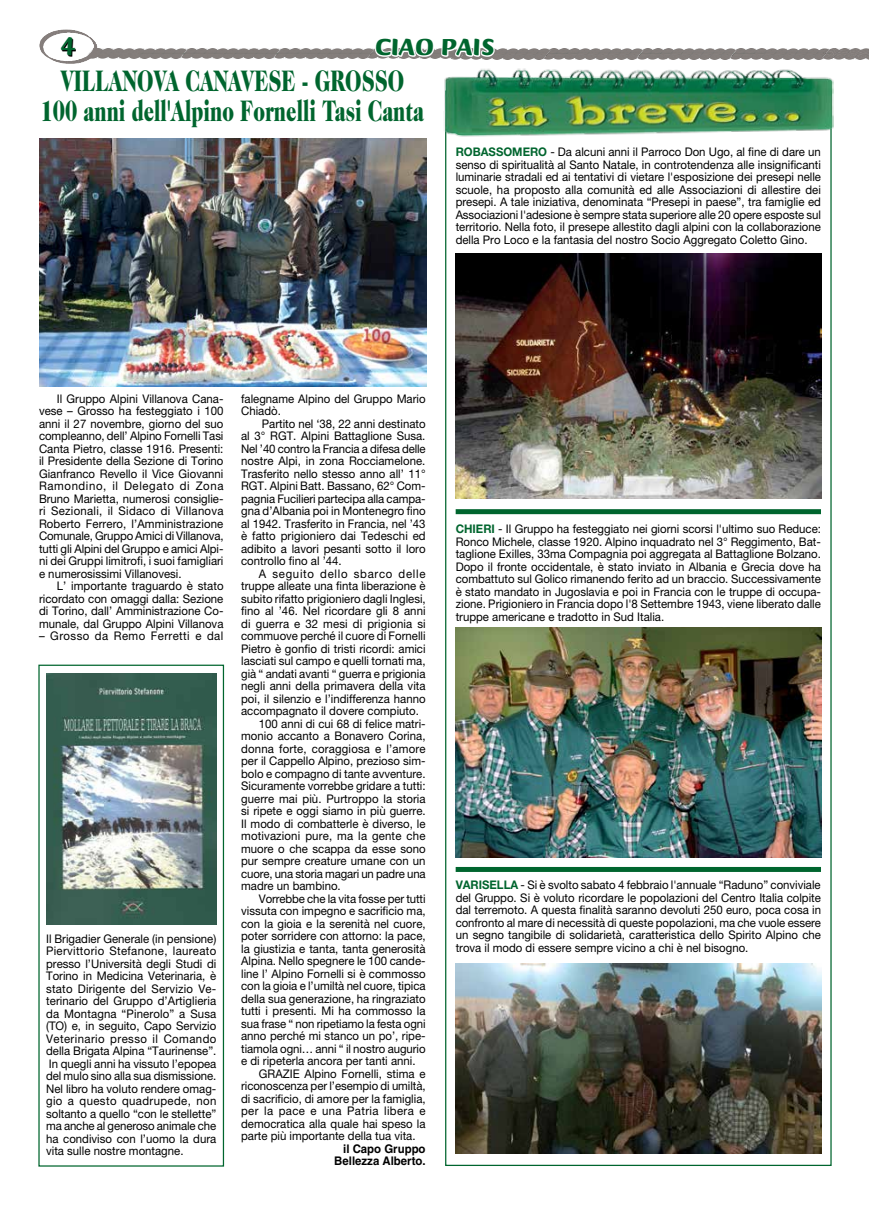
<style>
.page{position:relative;width:869px;height:1205px;background:#fff}
.page>*{position:absolute;margin:0;border:0;box-sizing:border-box;transform-origin:0 0}
.t1{font:900 30px/30px "Caslon 224 Std";color:#00652e;text-align:center;scale:.67 1}
.t2{font:700 27.5px "Briem Script Std";color:#00652e}
.t3{font:900 25px "Briem Script Std";color:#00652e}
.t4{font:11.88px/12.5px "Helvetica Neue LT Std";color:#000;text-align:justify;scale:.96 1}
.t5{font:11.88px "Helvetica Neue LT Std";letter-spacing:.035em;color:#000;scale:.96 1}
.t6{font:700 11.88px/12.5px "Helvetica LT Std";color:#000;text-align:right;scale:.96 1}
.t7{font:11.88px "Helvetica Neue LT Std";letter-spacing:.06em;color:#000;scale:.96 1}
.s1{font-weight:700;color:#00652e}
</style>
<div class="page">
<img style="left:736px;top:49px;width:86px;height:10px">
<img style="left:643px;top:49px;width:93px;height:10px">
<img style="left:550px;top:49px;width:93px;height:10px">
<img style="left:496px;top:49px;width:54px;height:10px">
<img style="left:281px;top:49px;width:92px;height:10px">
<img style="left:187px;top:49px;width:94px;height:10px">
<img style="left:97px;top:49px;width:90px;height:10px">
<img style="left:822px;top:49px;width:46px;height:10px">
<svg style="left:39px;top:30px;width:58px;height:34px"></svg>
<div style="left:455px;top:509px;width:365px;height:5px;background:#00652e"></div>
<div style="left:455px;top:867px;width:365px;height:5px;background:#00652e"></div>
<img style="left:444px;top:68px;width:389px;height:71px">
<img style="left:455px;top:254px;width:365px;height:244px">
<img style="left:455px;top:627px;width:365px;height:230px">
<img style="left:455px;top:963px;width:365px;height:190px">
<img style="left:39px;top:138px;width:387px;height:248px">
<img style="left:46px;top:673px;width:170px;height:251px">
<div style="left:38px;top:664px;width:186px;height:502px;border:1px solid #00652e"></div>
<svg style="left:373px;top:48px;width:123px;height:11px"></svg>
<h2 class="t2" style="left:60px;top:31px;width:17px">4</h2>
<h3 class="t3" style="left:375px;top:33px;width:121px">CIAO PAIS</h3>
<h1 class="t1" style="left:41px;top:65px;width:573px">VILLANOVA CANAVESE - GROSSO<br>100 anni dell'Alpino Fornelli Tasi Canta</h1>
<p class="t4" style="left:455px;top:146px;width:382px"><span class="s1">ROBASSOMERO</span> - Da alcuni anni il Parroco Don Ugo, al fine di dare un senso di spiritualità al Santo Natale, in controtendenza alle insignificanti luminarie stradali ed ai tentativi di vietare l'esposizione dei presepi nelle scuole, ha proposto alla comunità ed alle Associazioni di allestire dei presepi. A tale iniziativa, denominata “Presepi in paese”, tra famiglie ed Associazioni l'adesione è sempre stata superiore alle 20 opere esposte sul territorio. Nella foto, il presepe allestito dagli alpini con la collaborazione della Pro Loco e la fantasia del nostro Socio Aggregato Coletto Gino.</p>
<p class="t4" style="left:39px;top:392px;width:194px;text-indent:18px">Il Gruppo Alpini Villanova Cana&shy;vese – Grosso ha festeggiato i 100 anni il 27 novembre, giorno del suo compleanno, dell’ Alpino Fornelli Tasi Canta Pietro, classe 1916. Presenti: il Presidente della Sezione di Torino Gianfranco Revello il Vice Giovanni Ramondino, il Delegato di Zona Bruno Marietta, numerosi consiglie&shy;ri Sezionali, il Sidaco di Villanova Roberto Ferrero, l’Amministrazione Comunale, Gruppo Amici di Villanova, tutti gli Alpini del Gruppo e amici Alpi&shy;ni dei Gruppi limitrofi, i suoi famigliari e numerosissimi Villanovesi.</p>
<p class="t4" style="left:39px;top:579px;width:194px;text-indent:18px">L’ importante traguardo è stato ricordato con omaggi dalla: Sezione di Torino, dall’ Amministrazione Co&shy;munale, dal Gruppo Alpini Villanova</p>
<p class="t5" style="left:39px;top:629px;width:193px">– Grosso da Remo Ferretti e dal</p>
<p class="t4" style="left:46px;top:932px;width:179px">Il Brigadier Generale (in pensione)<br>Piervittorio Stefanone, laureato presso l’Università degli Studi di Torino in Medicina Veterinaria, è stato Dirigente del Servizio Ve&shy;terinario del Gruppo d’Artiglieria da Montagna “Pinerolo” a Susa (TO) e, in seguito, Capo Servizio Veterinario presso il Comando della Brigata Alpina “Taurinense”.<br>In quegli anni ha vissuto l’epopea del mulo sino alla sua dismissione.<br>Nel libro ha voluto rendere omag&shy;gio a questo quadrupede, non soltanto a quello “con le stellette” ma anche al generoso animale che ha condiviso con l’uomo la dura vita sulle nostre montagne.</p>
<p class="t4" style="left:241px;top:392px;width:193px">falegname Alpino del Gruppo Mario<br>Chiadò.</p>
<p class="t4" style="left:241px;top:417px;width:194px;text-indent:21px">Partito nel ‘38, 22 anni destinato al 3° RGT. Alpini Battaglione Susa.<br>Nel ’40 contro la Francia a difesa delle nostre Alpi, in zona Rocciamelone.<br>Trasferito nello stesso anno all’ 11° RGT. Alpini Batt. Bassano, 62° Com&shy;pagnia Fucilieri partecipa alla campa&shy;gna d’Albania poi in Montenegro fino al 1942. Trasferito in Francia, nel ’43 è fatto prigioniero dai Tedeschi ed adibito a lavori pesanti sotto il loro controllo fino al ’44.</p>
<p class="t7" style="left:259px;top:566px;width:175px">A seguito dello sbarco delle</p>
<p class="t4" style="left:241px;top:579px;width:193px">truppe alleate una finta liberazione è</p>
<p class="t4" style="left:241px;top:592px;width:194px">subito rifatto prigioniero dagli Inglesi,</p>
<p class="t4" style="left:241px;top:605px;width:193px">fino al ’46. Nel ricordare gli 8 anni</p>
<p class="t4" style="left:241px;top:617px;width:194px">di guerra e 32 mesi di prigionia si</p>
<p class="t4" style="left:241px;top:630px;width:193px">commuove perché il cuore di Fornelli</p>
<p class="t4" style="left:241px;top:642px;width:193px">Pietro è gonfio di tristi ricordi: amici</p>
<p class="t4" style="left:241px;top:655px;width:193px">lasciati sul campo e quelli tornati ma,</p>
<p class="t4" style="left:241px;top:667px;width:193px">già “ andati avanti “ guerra e prigionia</p>
<p class="t4" style="left:241px;top:680px;width:193px">negli anni della primavera della vita</p>
<p class="t4" style="left:241px;top:692px;width:193px">poi, il silenzio e l’indifferenza hanno</p>
<p class="t4" style="left:241px;top:705px;width:186px">accompagnato il dovere compiuto.</p>
<p class="t4" style="left:259px;top:717px;width:175px">100 anni di cui 68 di felice matri-</p>
<p class="t4" style="left:241px;top:729px;width:193px">monio accanto a Bonavero Corina,</p>
<p class="t4" style="left:241px;top:742px;width:193px">donna forte, coraggiosa e l’amore</p>
<p class="t4" style="left:241px;top:754px;width:193px">per il Cappello Alpino, prezioso sim-</p>
<p class="t4" style="left:241px;top:767px;width:193px">bolo e compagno di tante avventure.</p>
<p class="t4" style="left:241px;top:779px;width:193px">Sicuramente vorrebbe gridare a tutti:</p>
<p class="t4" style="left:241px;top:792px;width:194px">guerre mai più. Purtroppo la storia</p>
<p class="t4" style="left:241px;top:804px;width:193px">si ripete e oggi siamo in più guerre.</p>
<p class="t4" style="left:241px;top:817px;width:193px">Il modo di combatterle è diverso, le</p>
<p class="t4" style="left:241px;top:829px;width:193px">motivazioni pure, ma la gente che</p>
<p class="t4" style="left:241px;top:842px;width:193px">muore o che scappa da esse sono</p>
<p class="t4" style="left:241px;top:855px;width:193px">pur sempre creature umane con un</p>
<p class="t4" style="left:241px;top:867px;width:194px">cuore, una storia magari un padre una</p>
<p class="t4" style="left:241px;top:880px;width:105px">madre un bambino.</p>
<p class="t4" style="left:259px;top:892px;width:175px">Vorrebbe che la vita fosse per tutti</p>
<p class="t4" style="left:241px;top:905px;width:193px">vissuta con impegno e sacrificio ma,</p>
<p class="t4" style="left:241px;top:917px;width:193px">con la gioia e la serenità nel cuore,</p>
<p class="t4" style="left:241px;top:930px;width:193px">poter sorridere con attorno: la pace,</p>
<p class="t4" style="left:241px;top:942px;width:193px">la giustizia e tanta, tanta generosità</p>
<p class="t4" style="left:241px;top:955px;width:193px">Alpina. Nello spegnere le 100 cande-</p>
<p class="t4" style="left:241px;top:967px;width:193px">line l’ Alpino Fornelli si è commosso</p>
<p class="t4" style="left:241px;top:979px;width:193px">con la gioia e l’umiltà nel cuore, tipica</p>
<p class="t4" style="left:241px;top:992px;width:193px">della sua generazione, ha ringraziato</p>
<p class="t4" style="left:241px;top:1004px;width:193px">tutti i presenti. Mi ha commosso la</p>
<p class="t4" style="left:241px;top:1017px;width:193px">sua frase “ non ripetiamo la festa ogni</p>
<p class="t4" style="left:241px;top:1029px;width:193px">anno perché mi stanco un po’, ripe-</p>
<p class="t4" style="left:241px;top:1042px;width:193px">tiamola ogni… anni “ il nostro augurio</p>
<p class="t4" style="left:241px;top:1054px;width:183px">e di ripeterla ancora per tanti anni.</p>
<p class="t4" style="left:259px;top:1067px;width:175px">GRAZIE Alpino Fornelli, stima e</p>
<p class="t4" style="left:241px;top:1079px;width:194px">riconoscenza per l’esempio di umiltà,</p>
<p class="t4" style="left:241px;top:1092px;width:193px">di sacrificio, di amore per la famiglia,</p>
<p class="t5" style="left:241px;top:1104px;width:193px">per la pace e una Patria libera e</p>
<p class="t4" style="left:241px;top:1117px;width:193px">democratica alla quale hai speso la</p>
<p class="t4" style="left:241px;top:1130px;width:183px">parte più importante della tua vita.</p>
<p class="t6" style="left:334px;top:1142px;width:97px">il Capo Gruppo<br>Bellezza Alberto.</p>
<p class="t4" style="left:455px;top:522px;width:382px"><span class="s1">CHIERI</span> - Il Gruppo ha festeggiato nei giorni scorsi l'ultimo suo Reduce:<br>Ronco Michele, classe 1920. Alpino inquadrato nel 3° Reggimento, Bat&shy;taglione Exilles, 33ma Compagnia poi aggregata al Battaglione Bolzano.<br>Dopo il fronte occidentale, è stato inviato in Albania e Grecia dove ha combattuto sul Golico rimanendo ferito ad un braccio. Successivamente è stato mandato in Jugoslavia e poi in Francia con le truppe di occupa&shy;zione. Prigioniero in Francia dopo l'8 Settembre 1943, viene liberato dalle truppe americane e tradotto in Sud Italia.</p>
<p class="t4" style="left:455px;top:878px;width:382px"><span class="s1">VARISELLA</span> - Si è svolto sabato 4 febbraio l'annuale “Raduno” conviviale del Gruppo. Si è voluto ricordare le popolazioni del Centro Italia colpite dal terremoto. A questa finalità saranno devoluti 250 euro, poca cosa in confronto al mare di necessità di queste popolazioni, ma che vuole essere un segno tangibile di solidarietà, caratteristica dello Spirito Alpino che trova il modo di essere sempre vicino a chi è nel bisogno.</p>
</div>
